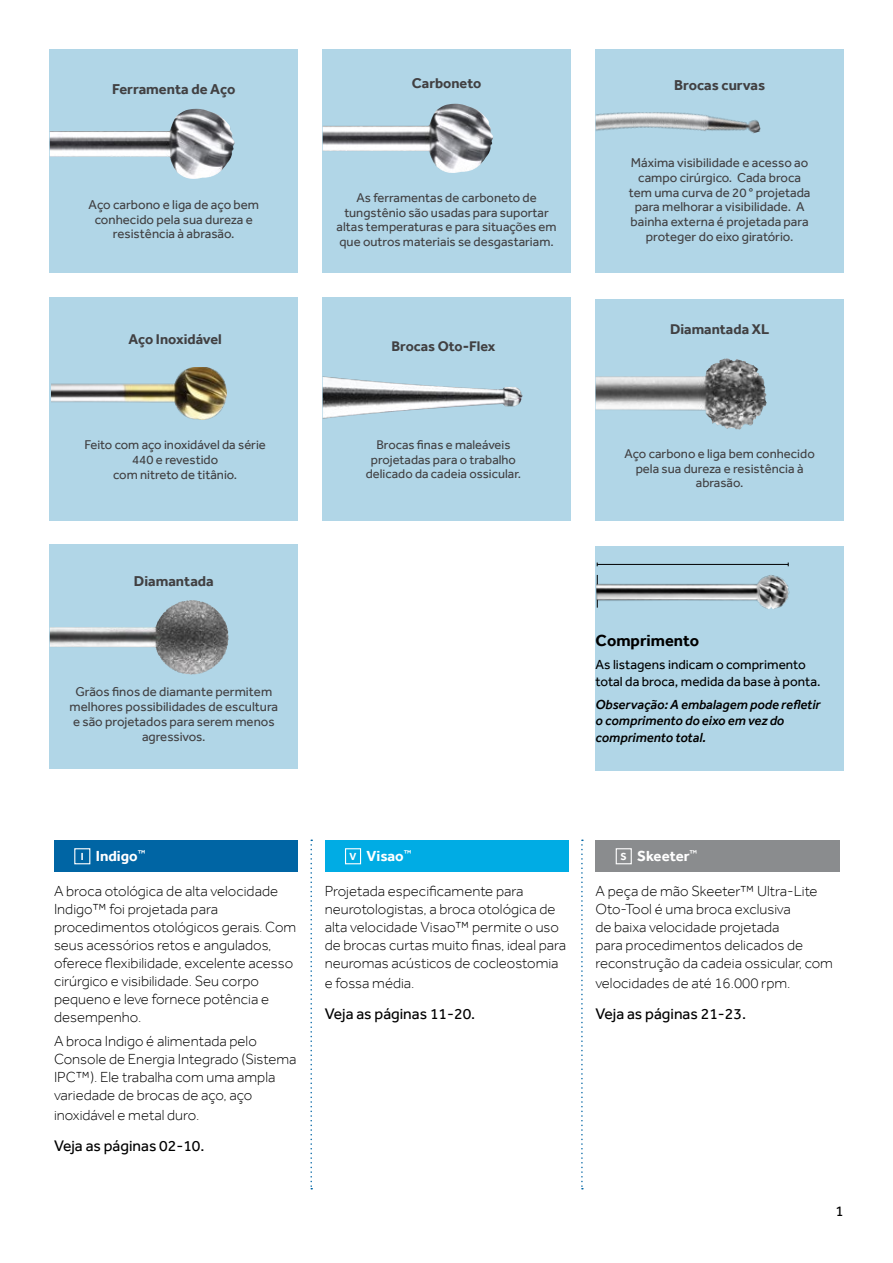
<style>
.page{position:relative;width:893px;height:1263px;background:#fff}
.page>*{position:absolute;margin:0;border:0;box-sizing:border-box;transform-origin:0 0}
.t1{font:700 16.5px "Effra";color:#000}
.t2{font:15.75px "Effra";color:#000}
.t3{font:300 15px/18px "Effra";color:#000}
.t4{font:700 15px "Effra";color:#fff}
.t5{font:15px "Effra";color:#000}
.t6{font:700 14.7px "Effra";color:#414042}
.t7{font:700 14.55px "Effra";color:#414042}
.t8{font:700 14.4px "Effra";color:#414042}
.t9{font:italic 500 13.5px/16.5px "Effra";color:#000}
.t10{font:13.5px/16.5px "Effra";color:#000}
.t11{font:13.2px/14.9px "Effra";color:#414042;text-align:center}
.t12{font:13.05px/14.7px "Effra";color:#414042;text-align:center}
.t13{font:12.9px/14.5px "Effra";color:#414042;text-align:center}
.s1{font-size:10.5px}
</style>
<div class="page">
<div style="left:596px;top:50px;width:248px;height:223px;background:#b1d6e7"></div>
<div style="left:50px;top:50px;width:248px;height:223px;background:#b1d6e7"></div>
<div style="left:323px;top:50px;width:248px;height:223px;background:#b1d6e7"></div>
<div style="left:596px;top:546px;width:248px;height:224px;background:#b1d6e7"></div>
<div style="left:596px;top:299px;width:248px;height:222px;background:#b1d6e7"></div>
<div style="left:50px;top:544px;width:248px;height:225px;background:#b1d6e7"></div>
<div style="left:323px;top:298px;width:248px;height:223px;background:#b1d6e7"></div>
<img style="left:323px;top:376px;width:200px;height:43px">
<div style="left:50px;top:298px;width:248px;height:223px;background:#b1d6e7"></div>
<hr style="left:597px;top:564px;width:191px;height:1px;background:#000">
<img style="left:597px;top:574px;width:193px;height:35px">
<div style="left:54px;top:840px;width:244px;height:32px;background:#0065a4"></div>
<div style="left:74px;top:848px;width:16px;height:16px;border:1px solid #fff"></div>
<div style="left:325px;top:840px;width:243px;height:32px;background:#00ace4"></div>
<div style="left:345px;top:848px;width:16px;height:16px;border:1px solid #fff"></div>
<div style="left:595px;top:840px;width:244px;height:32px;background:#8a8c8e"></div>
<div style="left:616px;top:848px;width:16px;height:16px;border:1px solid #fff"></div>
<svg style="left:310px;top:839px;width:2px;height:350px"></svg>
<svg style="left:581px;top:839px;width:2px;height:350px"></svg>
<img style="left:52px;top:367px;width:174px;height:53px">
<img style="left:596px;top:358px;width:171px;height:72px">
<img style="left:50px;top:600px;width:144px;height:75px">
<img style="left:596px;top:112px;width:165px;height:22px">
<img style="left:323px;top:104px;width:170px;height:69px">
<img style="left:50px;top:109px;width:185px;height:70px">
<p class="t6" style="left:112px;top:80px;width:125px">Ferramenta de Aço</p>
<p class="t11" style="left:89px;top:197px;width:172px">Aço carbono e liga de aço bem conhecido pela sua dureza e resistência à abrasão.</p>
<p class="t7" style="left:129px;top:330px;width:95px">Aço Inoxidável</p>
<p class="t12" style="left:84px;top:438px;width:183px">Feito com aço inoxidável da série<br>440 e revestido<br>com nitreto de titânio.</p>
<p class="t6" style="left:134px;top:572px;width:81px">Diamantada</p>
<p class="t11" style="left:70px;top:684px;width:210px">Grãos finos de diamante permitem melhores possibilidades de escultura e são projetados para serem menos agressivos.</p>
<p class="t7" style="left:412px;top:74px;width:71px">Carboneto</p>
<p class="t12" style="left:337px;top:190px;width:221px">As ferramentas de carboneto de tungstênio são usadas para suportar altas temperaturas e para situações em que outros materiais se desgastariam.</p>
<p class="t8" style="left:391px;top:337px;width:106px">Brocas Oto-Flex</p>
<p class="t13" style="left:366px;top:438px;width:157px">Brocas finas e maleáveis projetadas para o trabalho delicado da cadeia ossicular.</p>
<p class="t6" style="left:674px;top:76px;width:93px">Brocas curvas</p>
<p class="t11" style="left:629px;top:155px;width:183px">Máxima visibilidade e acesso ao campo cirúrgico. Cada broca tem uma curva de 20 ° projetada para melhorar a visibilidade. A bainha externa é projetada para proteger do eixo giratório.</p>
<p class="t7" style="left:670px;top:320px;width:101px">Diamantada XL</p>
<p class="t12" style="left:624px;top:446px;width:192px">Aço carbono e liga bem conhecido pela sua dureza e resistência à abrasão.</p>
<p class="t1" style="left:596px;top:630px;width:105px">Comprimento</p>
<p class="t10" style="left:596px;top:656px;width:226px">As listagens indicam o comprimento total da broca, medida da base à ponta.</p>
<p class="t9" style="left:596px;top:696px;width:226px">Observação: A embalagem pode refletir o comprimento do eixo em vez do comprimento total.</p>
<p class="t4" style="left:81px;top:847px;width:66px"><span class="s1">I</span> Indigo<sup>™</sup></p>
<p class="t3" style="left:54px;top:882px;width:244px">A broca otológica de alta velocidade<br>Indigo™ foi projetada para procedimentos otológicos gerais. Com seus acessórios retos e angulados, oferece flexibilidade, excelente acesso cirúrgico e visibilidade. Seu corpo pequeno e leve fornece potência e desempenho.</p>
<p class="t3" style="left:54px;top:1032px;width:244px">A broca Indigo é alimentada pelo Console de Energia Integrado (Sistema IPC™). Ele trabalha com uma ampla variedade de brocas de aço, aço</p>
<p class="t3" style="left:54px;top:1106px;width:147px">inoxidável e metal duro.</p>
<p class="t2" style="left:54px;top:1137px;width:152px">Veja as páginas 02-10.</p>
<p class="t4" style="left:350px;top:847px;width:63px"><span class="s1">V</span> Visao<sup>™</sup></p>
<p class="t3" style="left:325px;top:882px;width:243px">Projetada especificamente para neurotologistas, a broca otológica de alta velocidade Visao™ permite o uso de brocas curtas muito finas, ideal para neuromas acústicos de cocleostomia</p>
<p class="t3" style="left:325px;top:974px;width:91px">e fossa média.</p>
<p class="t2" style="left:325px;top:1005px;width:152px">Veja as páginas 11-20.</p>
<p class="t4" style="left:621px;top:847px;width:78px"><span class="s1">S</span> Skeeter<sup>™</sup></p>
<p class="t3" style="left:595px;top:882px;width:239px">A peça de mão Skeeter™ Ultra-Lite Oto-Tool é uma broca exclusiva<br>de baixa velocidade projetada<br>para procedimentos delicados de reconstrução da cadeia ossicular, com</p>
<p class="t3" style="left:595px;top:974px;width:196px">velocidades de até 16.000 rpm.</p>
<p class="t2" style="left:595px;top:1005px;width:152px">Veja as páginas 21-23.</p>
<p class="t5" style="left:835px;top:1202px;width:10px">1</p>
</div>
